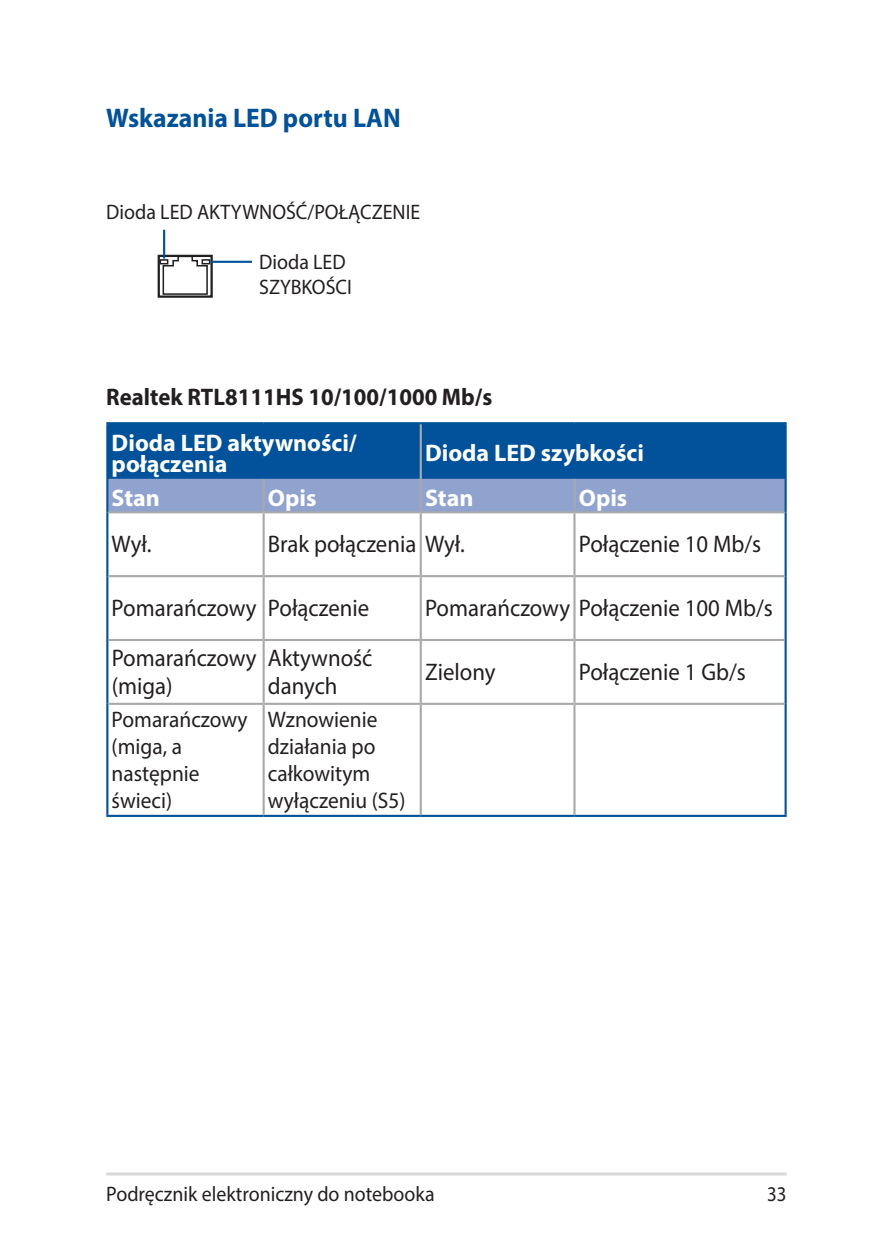
<style>
.page{position:relative;width:893px;height:1259px;background:#fff}
.page>*{position:absolute;margin:0;border:0;box-sizing:border-box;transform-origin:0 0}
.t1{font:700 27px "Myriad Pro";color:#01529a;scale:.95 1}
.t2{font:24px/28.8px "Myriad Pro";color:#231f20;scale:.95 1}
.t3{font:700 24px/21px "Myriad Pro";color:#fff}
.t4{font:700 24px "Myriad Pro";color:#231f20;scale:.95 1}
.t5{font:22.5px/27px "Myriad Pro";color:#231f20;scale:.95 1}
.t6{font:21px/25.2px "Myriad Pro";color:#231f20;scale:.95 1}
.t7{font:21px "Myriad Pro";color:#231f20;scale:.9 1}
</style>
<div class="page">
<hr style="left:106px;top:1172px;width:681px;height:3px;background:#d8d8d8">
<div style="left:158px;top:255px;width:55px;height:43px;border:2px solid #231f20"></div>
<svg style="left:162px;top:255px;width:47px;height:41px"></svg>
<div style="left:160px;top:259px;width:8px;height:5px;border:2px solid #231f20"></div>
<div style="left:202px;top:259px;width:8px;height:5px;border:2px solid #231f20"></div>
<hr style="left:163px;top:230px;width:2px;height:29px;background:#01529a">
<hr style="left:211px;top:261px;width:41px;height:2px;background:#01529a">
<svg style="left:108px;top:424px;width:676px;height:87px;background:#356fad"></svg>
<hr style="left:106px;top:422px;width:158px;height:2px;background:#01529a">
<hr style="left:106px;top:424px;width:2px;height:55px;background:#01529a">
<hr style="left:264px;top:422px;width:157px;height:2px;background:#01529a">
<hr style="left:421px;top:422px;width:153px;height:2px;background:#01529a">
<hr style="left:574px;top:422px;width:213px;height:2px;background:#01529a">
<hr style="left:106px;top:479px;width:2px;height:33px;background:#01529a">
<hr style="left:784px;top:479px;width:3px;height:33px;background:#01529a">
<hr style="left:106px;top:512px;width:2px;height:64px;background:#01529a">
<hr style="left:784px;top:512px;width:3px;height:64px;background:#01529a">
<hr style="left:106px;top:576px;width:2px;height:64px;background:#01529a">
<hr style="left:784px;top:576px;width:3px;height:64px;background:#01529a">
<hr style="left:106px;top:640px;width:2px;height:64px;background:#01529a">
<hr style="left:784px;top:640px;width:3px;height:64px;background:#01529a">
<hr style="left:106px;top:704px;width:2px;height:111px;background:#01529a">
<hr style="left:784px;top:704px;width:3px;height:111px;background:#01529a">
<hr style="left:106px;top:815px;width:158px;height:2px;background:#01529a">
<hr style="left:264px;top:815px;width:157px;height:2px;background:#01529a">
<hr style="left:421px;top:815px;width:153px;height:2px;background:#01529a">
<hr style="left:574px;top:815px;width:213px;height:2px;background:#01529a">
<hr style="left:420px;top:424px;width:2px;height:55px;background:#a8a9ad">
<hr style="left:263px;top:479px;width:2px;height:32px;background:#a8a9ad">
<hr style="left:420px;top:479px;width:2px;height:32px;background:#a8a9ad">
<hr style="left:573px;top:479px;width:3px;height:32px;background:#a8a9ad">
<hr style="left:108px;top:511px;width:156px;height:2px;background:#a8a9ad">
<hr style="left:264px;top:511px;width:157px;height:2px;background:#a8a9ad">
<hr style="left:263px;top:513px;width:2px;height:62px;background:#a8a9ad">
<hr style="left:421px;top:511px;width:153px;height:2px;background:#a8a9ad">
<hr style="left:420px;top:513px;width:2px;height:62px;background:#a8a9ad">
<hr style="left:574px;top:511px;width:210px;height:2px;background:#a8a9ad">
<hr style="left:573px;top:513px;width:3px;height:62px;background:#a8a9ad">
<hr style="left:108px;top:575px;width:156px;height:2px;background:#a8a9ad">
<hr style="left:264px;top:575px;width:157px;height:2px;background:#a8a9ad">
<hr style="left:263px;top:577px;width:2px;height:62px;background:#a8a9ad">
<hr style="left:421px;top:575px;width:153px;height:2px;background:#a8a9ad">
<hr style="left:420px;top:577px;width:2px;height:62px;background:#a8a9ad">
<hr style="left:574px;top:575px;width:210px;height:2px;background:#a8a9ad">
<hr style="left:573px;top:577px;width:3px;height:62px;background:#a8a9ad">
<hr style="left:108px;top:639px;width:156px;height:2px;background:#a8a9ad">
<hr style="left:264px;top:639px;width:157px;height:2px;background:#a8a9ad">
<hr style="left:263px;top:641px;width:2px;height:62px;background:#a8a9ad">
<hr style="left:421px;top:639px;width:153px;height:2px;background:#a8a9ad">
<hr style="left:420px;top:641px;width:2px;height:62px;background:#a8a9ad">
<hr style="left:574px;top:639px;width:210px;height:2px;background:#a8a9ad">
<hr style="left:573px;top:641px;width:3px;height:62px;background:#a8a9ad">
<hr style="left:108px;top:703px;width:156px;height:2px;background:#a8a9ad">
<hr style="left:264px;top:703px;width:157px;height:2px;background:#a8a9ad">
<hr style="left:263px;top:705px;width:2px;height:110px;background:#a8a9ad">
<hr style="left:421px;top:703px;width:153px;height:2px;background:#a8a9ad">
<hr style="left:420px;top:705px;width:2px;height:110px;background:#a8a9ad">
<hr style="left:574px;top:703px;width:210px;height:2px;background:#a8a9ad">
<hr style="left:573px;top:705px;width:3px;height:110px;background:#a8a9ad">
<hr style="left:784px;top:424px;width:3px;height:55px;background:#01529a">
<p class="t1" style="left:106px;top:100px;width:311px">Wskazania LED portu LAN</p>
<p class="t6" style="left:106px;top:199px;width:332px">Dioda LED AKTYWNOŚĆ/POŁĄCZENIE</p>
<p class="t6" style="left:259px;top:249px;width:99px">Dioda LED<br>SZYBKOŚCI</p>
<p class="t4" style="left:106px;top:382px;width:408px">Realtek RTL8111HS 10/100/1000 Mb/s</p>
<p class="t3" style="left:112px;top:431px;width:247px">Dioda LED aktywności/ połączenia</p>
<p class="t3" style="left:425px;top:442px;width:220px">Dioda LED szybkości</p>
<p class="t3" style="left:112px;top:486px;width:50px">Stan</p>
<p class="t3" style="left:268px;top:486px;width:50px">Opis</p>
<p class="t3" style="left:425px;top:486px;width:50px">Stan</p>
<p class="t3" style="left:579px;top:486px;width:50px">Opis</p>
<p class="t2" style="left:112px;top:529px;width:44px">Wył.</p>
<p class="t2" style="left:268px;top:529px;width:209px">Brak połączenia Wył.</p>
<p class="t2" style="left:579px;top:529px;width:194px">Połączenie 10 Mb/s</p>
<p class="t2" style="left:112px;top:593px;width:273px">Pomarańczowy Połączenie</p>
<p class="t2" style="left:425px;top:593px;width:368px">Pomarańczowy Połączenie 100 Mb/s</p>
<p class="t2" style="left:112px;top:643px;width:154px">Pomarańczowy (miga)</p>
<p class="t2" style="left:268px;top:643px;width:112px">Aktywność danych</p>
<p class="t2" style="left:425px;top:657px;width:76px">Zielony</p>
<p class="t2" style="left:579px;top:657px;width:177px">Połączenie 1 Gb/s</p>
<p class="t5" style="left:112px;top:705px;width:145px">Pomarańczowy (miga, a następnie świeci)</p>
<p class="t5" style="left:268px;top:705px;width:146px">Wznowienie działania po całkowitym wyłączeniu (S5)</p>
<p class="t6" style="left:106px;top:1180px;width:347px">Podręcznik elektroniczny do notebooka</p>
<p class="t7" style="left:767px;top:1180px;width:23px">33</p>
</div>
